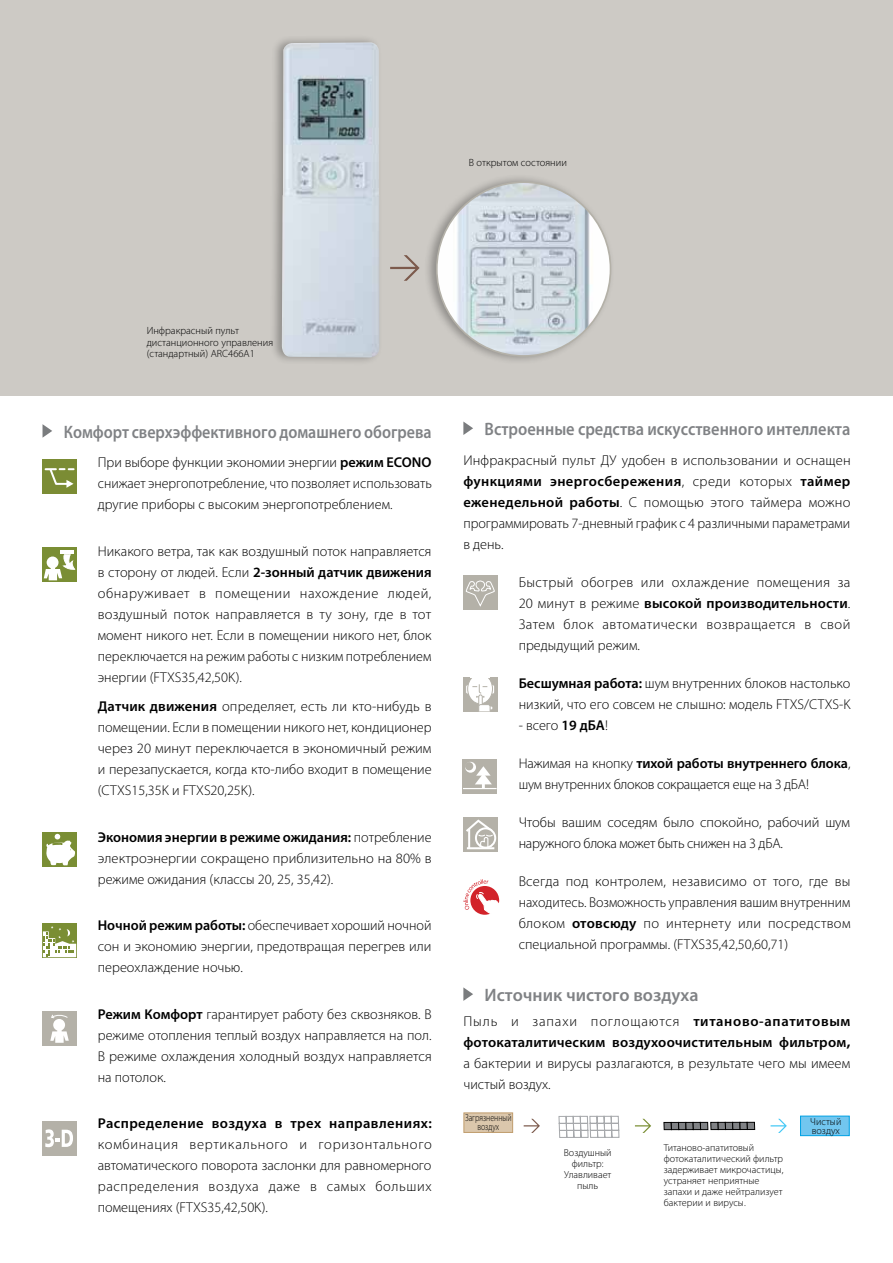
<style>
.page{position:relative;width:893px;height:1263px;background:#fff}
.page>*{position:absolute;margin:0;border:0;box-sizing:border-box;transform-origin:0 0}
.t1{font:600 18px "Myriad Pro";color:#808285;scale:.91 1}
.t2{font:600 18px "Myriad Pro";color:#808285;scale:.89 1}
.t3{font:600 18px "Myriad Pro";color:#808285}
.t4{font:300 14.25px/21px "Myriad Pro";color:#000;text-align:justify}
.t5{font:300 14.25px "Myriad Pro";letter-spacing:-.02em;color:#000}
.t6{font:600 14.25px "Myriad Pro";letter-spacing:.03em;color:#000}
.t7{font:600 14.1px "Myriad Pro";letter-spacing:-.005em;color:#000}
.t8{font:300 10.5px/11.2px "Myriad Pro";color:#000}
.t9{font:300 10.2px/10.8px "Myriad Pro";color:#000}
.t10{font:300 10.2px/9px "Myriad Pro";color:#000;text-align:center;scale:.78 1}
.s1{font-weight:600}
.s2{font-weight:300}
.s3{font-size:14.1px}
.s4{font-weight:700}
</style>
<div class="page">
<div style="left:0;top:0;width:893px;height:395px;background:#cdcac5"></div>
<div style="left:269px;top:34px;width:114px;height:332px;background:#000;opacity:.3"></div>
<img style="left:282px;top:43px;width:98px;height:315px">
<div style="left:463px;top:677px;width:34px;height:34px;background:#b4b1a8"></div>
<div style="left:465px;top:684px;width:5px;height:11px;border:1px solid #b4b1a8;border-radius:2px"></div>
<div style="left:490px;top:684px;width:5px;height:11px;border:1px solid #b4b1a8;border-radius:2px"></div>
<svg style="left:466px;top:677px;width:27px;height:34px"></svg>
<div style="left:463px;top:576px;width:34px;height:34px;background:#b4b1a8"></div>
<svg style="left:466px;top:580px;width:29px;height:26px"></svg>
<svg style="left:463px;top:879px;width:37px;height:36px"></svg>
<svg style="left:463px;top:421px;width:10px;height:14px"></svg>
<svg style="left:663px;top:1121px;width:93px;height:10px"></svg>
<div style="left:664px;top:1122px;width:7px;height:8px;background:#808285"></div>
<div style="left:664px;top:1122px;width:8px;height:8px;border:1px solid #000"></div>
<div style="left:671px;top:1122px;width:8px;height:7px;background:#808285"></div>
<div style="left:671px;top:1122px;width:8px;height:8px;border:1px solid #000"></div>
<div style="left:678px;top:1122px;width:8px;height:7px;background:#808285"></div>
<div style="left:678px;top:1122px;width:8px;height:8px;border:1px solid #000"></div>
<div style="left:686px;top:1122px;width:7px;height:7px;background:#808285"></div>
<div style="left:685px;top:1122px;width:9px;height:8px;border:1px solid #000"></div>
<div style="left:693px;top:1122px;width:8px;height:7px;background:#808285"></div>
<div style="left:693px;top:1122px;width:8px;height:8px;border:1px solid #000"></div>
<div style="left:700px;top:1122px;width:8px;height:7px;background:#808285"></div>
<div style="left:700px;top:1122px;width:8px;height:8px;border:1px solid #000"></div>
<div style="left:711px;top:1122px;width:7px;height:7px;background:#808285"></div>
<div style="left:710px;top:1122px;width:9px;height:8px;border:1px solid #000"></div>
<div style="left:718px;top:1122px;width:8px;height:7px;background:#808285"></div>
<div style="left:718px;top:1122px;width:8px;height:8px;border:1px solid #000"></div>
<div style="left:725px;top:1122px;width:8px;height:7px;background:#808285"></div>
<div style="left:725px;top:1122px;width:8px;height:8px;border:1px solid #000"></div>
<div style="left:733px;top:1122px;width:7px;height:7px;background:#808285"></div>
<div style="left:732px;top:1122px;width:8px;height:8px;border:1px solid #000"></div>
<div style="left:740px;top:1122px;width:7px;height:7px;background:#808285"></div>
<div style="left:739px;top:1122px;width:9px;height:8px;border:1px solid #000"></div>
<div style="left:747px;top:1122px;width:8px;height:7px;background:#808285"></div>
<div style="left:747px;top:1122px;width:8px;height:8px;border:1px solid #000"></div>
<svg style="left:558px;top:1115px;width:62px;height:23px"></svg>
<div style="left:463px;top:1112px;width:50px;height:21px;background:#dbc7ac;border:1px solid #c19e6f"></div>
<div style="left:800px;top:1115px;width:50px;height:21px;background:#72c6ef;border:1px solid #00a1e4"></div>
<svg style="left:635px;top:1119px;width:16px;height:14px"></svg>
<svg style="left:771px;top:1119px;width:16px;height:14px"></svg>
<svg style="left:524px;top:1119px;width:16px;height:14px"></svg>
<div style="left:43px;top:459px;width:34px;height:34px;background:#7b8c34"></div>
<svg style="left:46px;top:468px;width:29px;height:20px"></svg>
<div style="left:43px;top:548px;width:34px;height:34px;background:#7a8e34"></div>
<svg style="left:44px;top:550px;width:31px;height:30px"></svg>
<div style="left:43px;top:923px;width:34px;height:34px;background:#7a8e34"></div>
<svg style="left:43px;top:926px;width:33px;height:31px"></svg>
<div style="left:43px;top:1012px;width:34px;height:34px;background:#b4b1a8"></div>
<svg style="left:50px;top:1014px;width:19px;height:29px"></svg>
<div style="left:43px;top:1121px;width:34px;height:34px;background:#b4b1a8"></div>
<svg style="left:45px;top:1129px;width:28px;height:18px"></svg>
<div style="left:43px;top:832px;width:34px;height:34px;background:#7a8e34"></div>
<svg style="left:46px;top:834px;width:29px;height:31px"></svg>
<svg style="left:43px;top:424px;width:9px;height:14px"></svg>
<div style="left:423px;top:173px;width:192px;height:192px;background:#000;opacity:.3"></div>
<img style="left:437px;top:182px;width:173px;height:174px;border-radius:87px">
<svg style="left:463px;top:987px;width:10px;height:14px"></svg>
<svg style="left:390px;top:255px;width:30px;height:26px"></svg>
<svg style="left:464px;top:817px;width:34px;height:34px"></svg>
<hr style="left:467px;top:847px;width:27px;height:2px;background:#fff">
<div style="left:475px;top:827px;width:21px;height:22px;border:2px solid #fff;border-radius:50%"></div>
<svg style="left:464px;top:818px;width:31px;height:30px"></svg>
<div style="left:463px;top:759px;width:34px;height:34px;background:#b4b1a8"></div>
<hr style="left:463px;top:788px;width:34px;height:1px;background:#fff">
<svg style="left:465px;top:762px;width:11px;height:11px"></svg>
<div style="left:465px;top:762px;width:8px;height:8px;background:#b4b1a8;border-radius:50%"></div>
<svg style="left:475px;top:766px;width:17px;height:22px"></svg>
<p class="t8" style="left:469px;top:157px;width:100px">В открытом состоянии</p>
<p class="t8" style="left:147px;top:325px;width:128px">Инфракрасный пульт дистанционного управления (стандартный) ARC466A1</p>
<p class="t2" style="left:64px;top:420px;width:415px">Комфорт сверхэффективного домашнего обогрева</p>
<p class="t4" style="left:98px;top:452px;width:336px">При выборе функции экономии энергии <span class="s1">режим ECONO </span>снижает энергопотребление, что позволяет использовать другие приборы с высоким энергопотреблением.</p>
<p class="t4" style="left:98px;top:541px;width:335px">Никакого ветра, так как воздушный поток направляется в сторону от людей. Если <span class="s1">2-зонный датчик движения </span>обнаруживает в помещении нахождение людей, воздушный поток направляется в ту зону, где в тот момент никого нет. Если в помещении никого нет, блок переключается на режим работы с низким потреблением энергии (FTXS35,42,50K).</p>
<p class="t4" style="left:98px;top:696px;width:335px"><span class="s1">Датчик движения</span> определяет, есть ли кто-нибудь в помещении. Если в помещении никого нет, кондиционер через 20 минут переключается в экономичный режим и перезапускается, когда кто-либо входит в помещение (CTXS15,35K и FTXS20,25K).</p>
<p class="t4" style="left:98px;top:827px;width:335px"><span class="s1">Экономия энергии в режиме ожидания:</span> потребление электроэнергии сокращено приблизительно на 80% в режиме ожидания (классы 20, 25, 35,42).</p>
<p class="t4" style="left:98px;top:915px;width:335px"><span class="s1">Ночной режим работы:</span> обеспечивает хороший ночной сон и экономию энергии, предотвращая перегрев или переохлаждение ночью.</p>
<p class="t4" style="left:98px;top:1004px;width:335px"><span class="s1">Режим Комфорт</span> гарантирует работу без сквозняков. B режиме отопления теплый воздух направляется на пол.<br>В режиме охлаждения холодный воздух направляется на потолок.</p>
<p class="t6" style="left:98px;top:1114px;width:335px">Распределение воздуха в трех направлениях:</p>
<p class="t4" style="left:98px;top:1134px;width:335px">комбинация вертикального и горизонтального автоматического поворота заслонки для равномерного распределения воздуха даже в самых больших помещениях (FTXS35,42,50K).</p>
<p class="t1" style="left:485px;top:417px;width:403px">Встроенные средства искусственного интеллекта</p>
<p class="t4" style="left:463px;top:449px;width:389px">Инфракрасный пульт ДУ удобен в использовании и оснащен <span class="s1">функциями энергосбережения</span>, среди которых <span class="s1">таймер еженедельной работы</span>. С помощью этого таймера можно программировать 7-дневный график с 4 различными параметрами в день.</p>
<p class="t4" style="left:519px;top:571px;width:333px">Быстрый обогрев или охлаждение помещения за 20 минут в режиме <span class="s1">высокой производительности</span>.<br>Затем блок автоматически возвращается в свой предыдущий режим.</p>
<p class="t4" style="left:519px;top:672px;width:333px"><span class="s1">Бесшумная работа:</span> шум внутренних блоков настолько низкий, что его совсем не слышно: модель FTXS/CTXS-K</p>
<p class="t4" style="left:519px;top:714px;width:91px">- всего <span class="s1">19 дБA</span>!</p>
<p class="t7" style="left:519px;top:754px;width:333px"><span class="s2">Нажимая на кнопку</span> тихой работы внутреннего блока<span class="s2">,</span></p>
<p class="t5" style="left:519px;top:776px;width:292px"><span class="s3">шум внутренних</span> блоков сокращается еще на 3 дБA!</p>
<p class="t4" style="left:519px;top:811px;width:333px">Чтобы вашим соседям было спокойно, рабочий шум наружного блока может быть снижен на 3 дБA.</p>
<p class="t4" style="left:519px;top:870px;width:333px">Всегда под контролем, независимо от того, где вы находитесь. Возможность управления вашим внутренним блоком <span class="s1">отовсюду</span> по интернету или посредством специальной программы. (FTXS35,42,50,60,71)</p>
<p class="t3" style="left:485px;top:983px;width:215px">Источник чистого воздуха</p>
<p class="t4" style="left:463px;top:1011px;width:389px">Пыль и запахи поглощаются <span class="s1">титаново-апатитовым фотокаталитическим воздухоочистительным фильтром</span><span class="s4">, </span>а бактерии и вирусы разлагаются, в результате чего мы имеем чистый воздух.</p>
<p class="t10" style="left:465px;top:1113px;width:61px">Загрязненный воздух</p>
<p class="t9" style="left:810px;top:1117px;width:33px;line-height:9px">Чистый воздух</p>
<p class="t9" style="left:564px;top:1148px;width:49px;text-align:center">Воздушный фильтр:<br>Улавливает пыль</p>
<p class="t9" style="left:664px;top:1142px;width:121px">Титаново-апатитовый фотокаталитический фильтр задерживает микрочастицы, устраняет неприятные запахи и даже нейтрализует бактерии и вирусы.</p>
</div>
